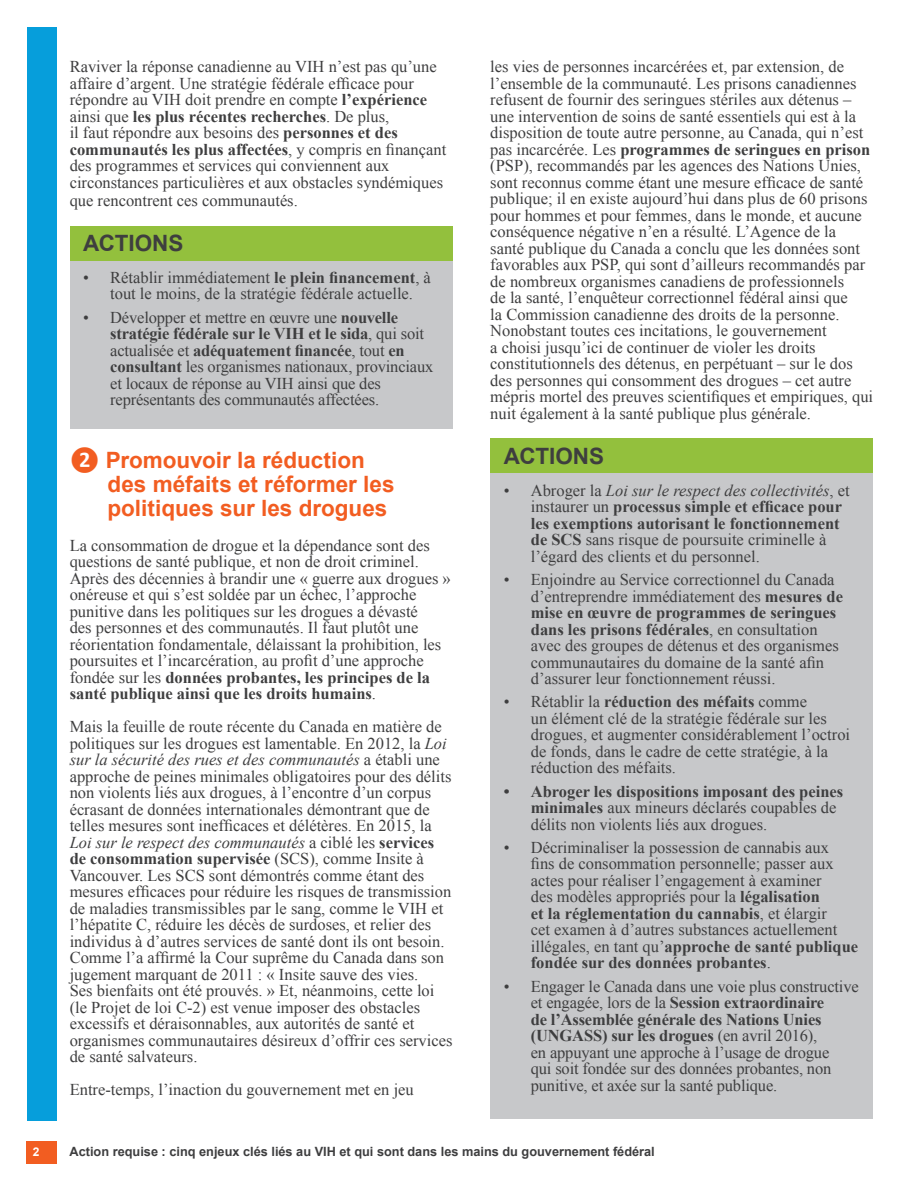
<style>
.page{position:relative;width:918px;height:1188px;background:#fff}
.page>*{position:absolute;margin:0;border:0;box-sizing:border-box;transform-origin:0 0}
.sub_title{font:700 22.5px/24px "Arial";color:#f25d21}
.sub_title-2{font:700 22.5px "Arial";letter-spacing:-.005em;color:#3e3e3f}
.text{font:16.5px/16.5px "Times New Roman";color:#3e3e3f}
.t1{font:700 12.75px "Arial";color:#3e3e3f}
.t2{font:700 12px "Arial";color:#fff}
.s1{font-weight:700}
.s2{font-family:"Calibri"}
.s3{font-style:italic}
</style>
<div class="page">
<div style="left:490px;top:438px;width:383px;height:681px;background:#c7c8ca"></div>
<div style="left:70px;top:226px;width:383px;height:203px;background:#c7c8ca"></div>
<div style="left:27px;top:1141px;width:30px;height:22px;background:#f25d21"></div>
<div style="left:27px;top:27px;width:30px;height:1093px;background:#069edb"></div>
<div style="left:70px;top:226px;width:383px;height:34px;background:#93c03d"></div>
<div style="left:490px;top:438px;width:383px;height:35px;background:#93c03d"></div>
<p class="t2" style="left:33px;top:1144px;width:8px">2</p>
<p class="text" style="left:70px;top:58px;width:378px">Raviver la réponse canadienne au VIH n’est pas qu’une affaire d’argent. Une stratégie fédérale efficace pour répondre au VIH doit prendre en compte <span class="s1">l’expérience </span>ainsi que <span class="s1">les plus récentes recherches</span>. De plus,<br>il faut répondre aux besoins des <span class="s1">personnes et des communautés les plus affectées</span>, y compris en finançant des programmes et services qui conviennent aux circonstances particulières et aux obstacles syndémiques</p>
<p class="text" style="left:70px;top:191px;width:230px">que rencontrent ces communautés.</p>
<p class="sub_title-2" style="left:83px;top:228px;width:102px">ACTIONS</p>
<p class="text" style="left:83px;top:269px;width:349px;text-align:center">• Rétablir immédiatement <span class="s1">le plein financement</span>, à tout le moins, de la stratégie fédérale actuelle.</p>
<p class="text" style="left:110px;top:308px;width:325px;text-indent:-27px">• Développer et mettre en œuvre une <span class="s1">nouvelle stratégie fédérale sur le VIH et le sida</span>, qui soit actualisée et <span class="s1">adéquatement financée</span>, tout <span class="s1">en consultant</span> les organismes nationaux, provinciaux et locaux de réponse au VIH ainsi que des représentants des communautés affectées.</p>
<p class="sub_title" style="left:107px;top:448px;width:289px;text-indent:-38px"><span class="s2">❷</span> Promouvoir la réduction des méfaits et réformer les politiques sur les drogues</p>
<p class="text" style="left:70px;top:536px;width:383px">La consommation de drogue et la dépendance sont des questions de santé publique, et non de droit criminel.<br>Après des décennies à brandir une « guerre aux drogues » onéreuse et qui s’est soldée par un échec, l’approche punitive dans les politiques sur les drogues a dévasté<br>des personnes et des communautés. Il faut plutôt une réorientation fondamentale, délaissant la prohibition, les poursuites et l’incarcération, au profit d’une approche fondée sur les <span class="s1">données probantes, les principes de la santé publique ainsi que les droits humains</span>.</p>
<p class="text" style="left:70px;top:718px;width:384px">Mais la feuille de route récente du Canada en matière de politiques sur les drogues est lamentable. En 2012, la <span class="s3">Loi sur la sécurité des rues et des communautés</span> a établi une approche de peines minimales obligatoires pour des délits non violents liés aux drogues, à l’encontre d’un corpus écrasant de données internationales démontrant que de telles mesures sont inefficaces et délétères. En 2015, la <span class="s3">Loi sur le respect des communautés</span> a ciblé les <span class="s1">services de consommation supervisée</span> (SCS), comme Insite à Vancouver. Les SCS sont démontrés comme étant des mesures efficaces pour réduire les risques de transmission de maladies transmissibles par le sang, comme le VIH et l’hépatite C, réduire les décès de surdoses, et relier des individus à d’autres services de santé dont ils ont besoin.<br>Comme l’a affirmé la Cour suprême du Canada dans son jugement marquant de 2011 : « Insite sauve des vies.<br>Ses bienfaits ont été prouvés. » Et, néanmoins, cette loi (le Projet de loi C-2) est venue imposer des obstacles excessifs et déraisonnables, aux autorités de santé et organismes communautaires désireux d’offrir ces services de santé salvateurs.</p>
<p class="text" style="left:70px;top:1081px;width:346px">Entre-temps, l’inaction du gouvernement met en jeu</p>
<p class="text" style="left:490px;top:58px;width:384px">les vies de personnes incarcérées et, par extension, de l’ensemble de la communauté. Les prisons canadiennes refusent de fournir des seringues stériles aux détenus – une intervention de soins de santé essentiels qui est à la disposition de toute autre personne, au Canada, qui n’est pas incarcérée. Les <span class="s1">programmes de seringues en prison </span>(PSP), recommandés par les agences des Nations Unies, sont reconnus comme étant une mesure efficace de santé publique; il en existe aujourd’hui dans plus de 60 prisons pour hommes et pour femmes, dans le monde, et aucune conséquence négative n’en a résulté. L’Agence de la santé publique du Canada a conclu que les données sont favorables aux PSP, qui sont d’ailleurs recommandés par de nombreux organismes canadiens de professionnels<br>de la santé, l’enquêteur correctionnel fédéral ainsi que<br>la Commission canadienne des droits de la personne.<br>Nonobstant toutes ces incitations, le gouvernement<br>a choisi jusqu’ici de continuer de violer les droits constitutionnels des détenus, en perpétuant – sur le dos des personnes qui consomment des drogues – cet autre mépris mortel des preuves scientifiques et empiriques, qui nuit également à la santé publique plus générale.</p>
<p class="sub_title-2" style="left:504px;top:440px;width:102px">ACTIONS</p>
<p class="text" style="left:531px;top:482px;width:320px;text-indent:-27px">• Abroger la <span class="s3">Loi sur le respect des collectivités</span>, et instaurer un <span class="s1">processus simple et efficace pour les exemptions autorisant le fonctionnement de SCS</span> sans risque de poursuite criminelle à l’égard des clients et du personnel.</p>
<p class="text" style="left:531px;top:571px;width:314px;text-indent:-27px">• Enjoindre au Service correctionnel du Canada d’entreprendre immédiatement des <span class="s1">mesures de mise en œuvre de programmes de seringues dans les prisons fédérales</span>, en consultation avec des groupes de détenus et des organismes communautaires du domaine de la santé afin d’assurer leur fonctionnement réussi.</p>
<p class="text" style="left:531px;top:693px;width:321px;text-indent:-27px">• Rétablir la <span class="s1">réduction des méfaits</span> comme<br>un élément clé de la stratégie fédérale sur les drogues, et augmenter considérablement l’octroi de fonds, dans le cadre de cette stratégie, à la réduction des méfaits.</p>
<p class="text" style="left:531px;top:782px;width:314px;text-indent:-27px"><span class="s1">• Abroger les dispositions imposant des peines minimales</span> aux mineurs déclarés coupables de délits non violents liés aux drogues.</p>
<p class="text" style="left:531px;top:839px;width:329px;text-indent:-27px">• Décriminaliser la possession de cannabis aux<br>fins de consommation personnelle; passer aux actes pour réaliser l’engagement à examiner<br>des modèles appropriés pour la <span class="s1">légalisation<br>et la réglementation du cannabis</span>, et élargir<br>cet examen à d’autres substances actuellement illégales, en tant qu’<span class="s1">approche de santé publique fondée sur des données probantes</span>.</p>
<p class="text" style="left:531px;top:977px;width:329px;text-indent:-27px">• Engager le Canada dans une voie plus constructive et engagée, lors de la <span class="s1">Session extraordinaire<br>de l’Assemblée générale des Nations Unies (UNGASS) sur les drogues</span> (en avril 2016),<br>en appuyant une approche à l’usage de drogue<br>qui soit fondée sur des données probantes, non punitive, et axée sur la santé publique.</p>
<p class="t1" style="left:70px;top:1143px;width:587px">Action requise : cinq enjeux clés liés au VIH et qui sont dans les mains du gouvernement fédéral</p>
</div>
